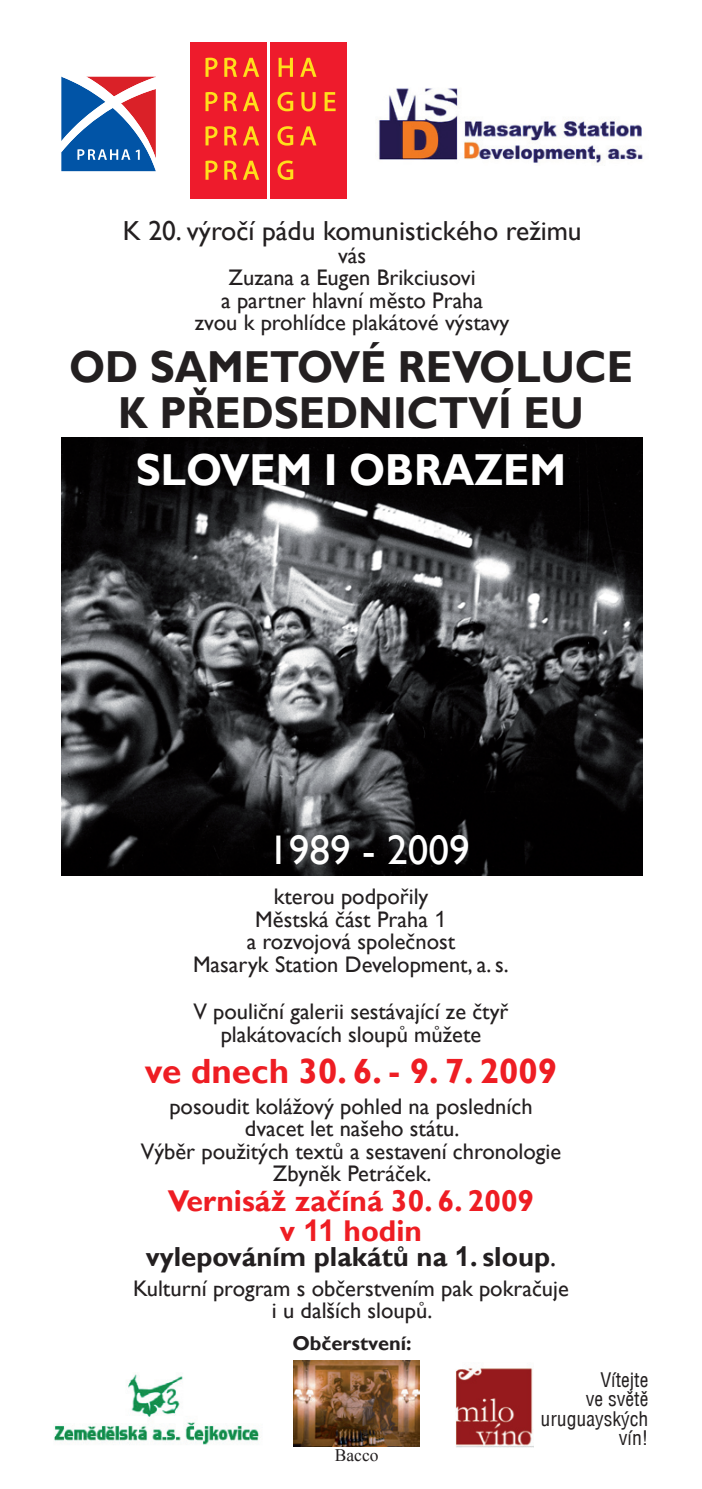
<style>
.page{position:relative;width:702px;height:1489px;background:#fff}
.page>*{position:absolute;margin:0;border:0;box-sizing:border-box;transform-origin:0 0}
.t1{font:700 44.75px/46px "Gill Sans";color:#231f20;text-align:center;scale:.92 1}
.t2{font:700 44.75px "Gill Sans";color:#fff;scale:.92 1}
.t3{font:41.25px "Gill Sans";color:#fff}
.t4{font:700 35px "Gill Sans";color:#ee1d23}
.t5{font:700 30px/30px "Gill Sans";color:#ee1d23;text-align:center}
.t6{font:27.5px "Gill Sans";color:#231f20}
.t7{font:700 27.5px "Gill Sans";color:#231f20}
.t8{font:22.5px/22.5px "Gill Sans";color:#231f20;text-align:center}
.t9{font:700 20px "Gill Sans";color:#231f20}
.t10{font:19.75px/19.8px "Switzerland Condensed";color:#231f20;text-align:right}
.t11{font:17.5px "Times New Roman";color:#231f20}
.s1{font-family:"Arial"}
.s2{font-weight:400}
</style>
<div class="page">
<img style="left:61px;top:438px;width:581px;height:437px">
<div style="left:190px;top:43px;width:77px;height:156px;background:#ee1b2c"></div>
<div style="left:270px;top:43px;width:76px;height:156px;background:#ee1b2c"></div>
<svg style="left:205px;top:58px;width:12px;height:19px"></svg>
<svg style="left:224px;top:58px;width:13px;height:19px"></svg>
<svg style="left:243px;top:58px;width:16px;height:19px"></svg>
<svg style="left:278px;top:58px;width:15px;height:19px"></svg>
<svg style="left:300px;top:58px;width:16px;height:19px"></svg>
<svg style="left:205px;top:92px;width:12px;height:19px"></svg>
<svg style="left:224px;top:92px;width:13px;height:19px"></svg>
<svg style="left:243px;top:92px;width:16px;height:19px"></svg>
<svg style="left:277px;top:92px;width:16px;height:19px"></svg>
<svg style="left:301px;top:92px;width:14px;height:19px"></svg>
<svg style="left:324px;top:92px;width:11px;height:19px"></svg>
<svg style="left:205px;top:126px;width:12px;height:19px"></svg>
<svg style="left:224px;top:126px;width:13px;height:19px"></svg>
<svg style="left:243px;top:126px;width:16px;height:19px"></svg>
<svg style="left:277px;top:126px;width:16px;height:20px"></svg>
<svg style="left:300px;top:126px;width:16px;height:19px"></svg>
<svg style="left:205px;top:160px;width:12px;height:20px"></svg>
<svg style="left:224px;top:160px;width:13px;height:20px"></svg>
<svg style="left:243px;top:161px;width:16px;height:19px"></svg>
<svg style="left:277px;top:160px;width:16px;height:20px"></svg>
<img style="left:378px;top:88px;width:265px;height:75px">
<svg style="left:61px;top:77px;width:95px;height:94px"></svg>
<img style="left:54px;top:1374px;width:207px;height:71px">
<img style="left:293px;top:1360px;width:126px;height:86px">
<img style="left:455px;top:1368px;width:78px;height:79px">
<p class="t6" style="left:123px;top:215px;width:460px">K 20. výročí pádu komunistického režimu</p>
<p class="t8" style="left:195px;top:244px;width:316px">vás<br>Zuzana a Eugen Brikciusovi<br>a partner hlavní město Praha<br>zvou k prohlídce plakátové výstavy</p>
<h1 class="t1" style="left:69px;top:345px;width:614px">OD SAMETOVÉ REVOLUCE<br>K PŘEDSEDNICTVÍ EU</h1>
<h1 class="t2" style="left:136px;top:443px;width:469px">SLOVEM I OBRAZEM</h1>
<h2 class="t3" style="left:268px;top:826px;width:203px">1989 - 2009</h2>
<p class="t8" style="left:193px;top:885px;width:317px">kterou podpořily<br>Městská část Praha <span class="s1">1<br></span>a rozvojová společnost<br>Masaryk Station Development, a. s.</p>
<p class="t8" style="left:193px;top:1000px;width:316px">V pouliční galerii sestávající ze čtyř plakátovacích sloupů můžete</p>
<h3 class="t4" style="left:145px;top:1050px;width:413px">ve dnech 30. 6. - 9. 7. 2009</h3>
<p class="t8" style="left:141px;top:1095px;width:422px">posoudit kolážový pohled na posledních dvacet let našeho státu.<br>Výběr použitých textů a sestavení chronologie<br>Zbyněk Petráček.</p>
<h3 class="t5" style="left:168px;top:1186px;width:368px">Vernisáž začíná 30. 6. 2009 v <span class="s1">11</span> hodin</h3>
<p class="t7" style="left:146px;top:1240px;width:412px">vylepováním plakátů na <span class="s1">1</span>. sloup<span class="s2">.</span></p>
<p class="t8" style="left:133px;top:1277px;width:437px">Kulturní program s občerstvením pak pokračuje i u dalších sloupů.</p>
<p class="t9" style="left:292px;top:1331px;width:121px">Občerstvení:</p>
<p class="t11" style="left:335px;top:1443px;width:45px">Bacco</p>
<p class="t10" style="left:540px;top:1369px;width:109px">Vítejte<br>ve světě uruguayských vín!</p>
</div>
